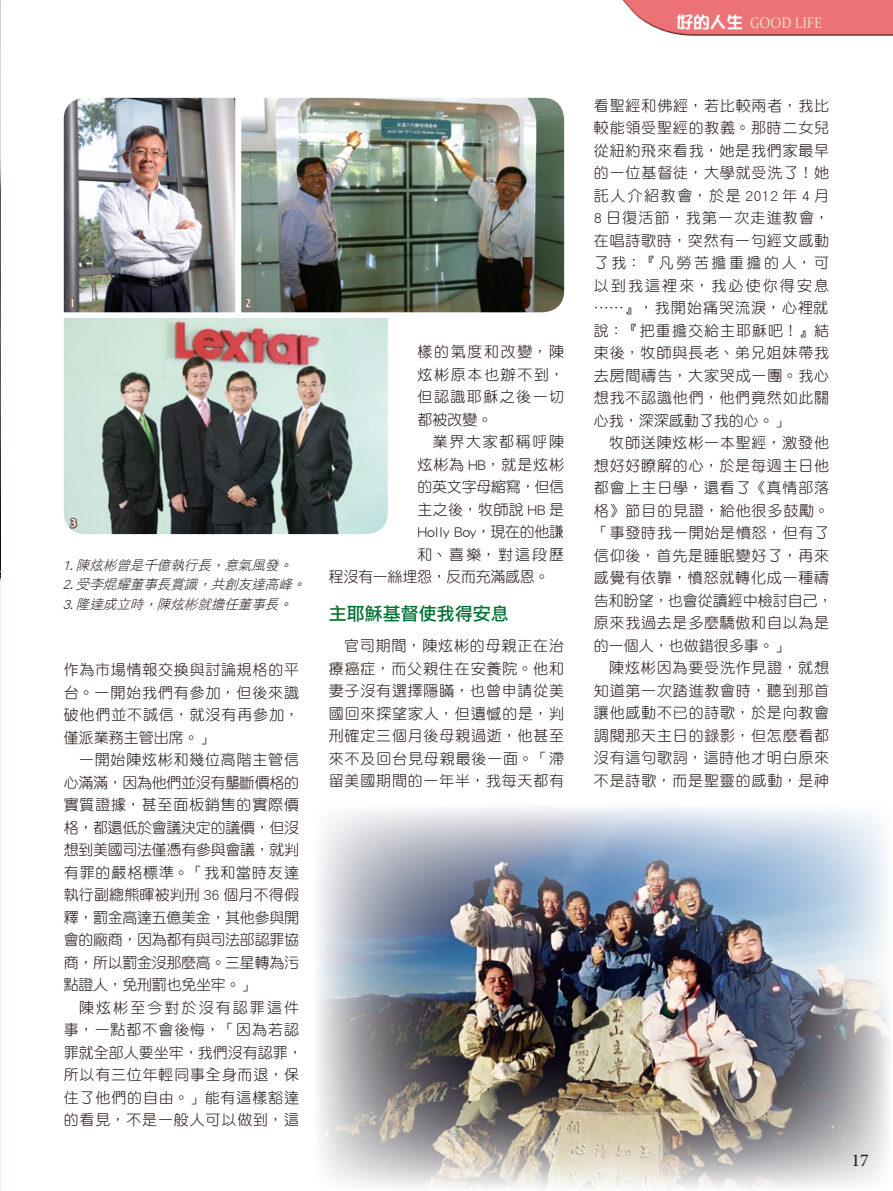
<style>
.page{position:relative;width:893px;height:1191px;background:#fff}
.page>*{position:absolute;margin:0;border:0;box-sizing:border-box;transform-origin:0 0}
.t1{font:18px "DF Li Hei Std W5";color:#007130}
.t2{font:18px "Minion Pro";color:#221815}
.t3{font:15.3px "Constantia";color:#f6d8c9;scale:.88 1}
.t4{font:15px/22.5px "DF Yuan Std W3";letter-spacing:.055em;color:#221815;text-align:justify}
.t5{font:15px "DF Yuan Std W3";letter-spacing:-.02em;color:#221815}
.t6{font:15px "DF Yuan Std W3";letter-spacing:.105em;color:#221815}
.t7{font:italic 13.5px "DF Li Hei Std W3";color:#221815}
.t8{font:12px "Bastard";color:#fff}
.s1{font-family:"DFPOP1 Std W9";font-size:16.5px;color:#fff}
</style>
<div class="page">
<img style="left:0;top:0;width:1px;height:564px">
<hr style="left:0;top:591px;width:1px;height:600px;background:#fceae7">
<img style="left:0;top:564px;width:1px;height:27px">
<div style="left:612px;top:0;width:281px;height:38px;background:#221815;opacity:.75"></div>
<img style="left:64px;top:318px;width:324px;height:216px">
<img style="left:241px;top:98px;width:323px;height:214px">
<img style="left:64px;top:98px;width:171px;height:214px">
<img style="left:318px;top:808px;width:571px;height:380px">
<svg style="left:68px;top:296px;width:8px;height:14px"></svg>
<svg style="left:243px;top:295px;width:11px;height:18px"></svg>
<svg style="left:68px;top:515px;width:12px;height:19px"></svg>
<p class="t8" style="left:70px;top:297px;width:6px">1</p>
<p class="t8" style="left:245px;top:297px;width:7px">2</p>
<p class="t8" style="left:70px;top:517px;width:7px">3</p>
<p class="t7" style="left:62px;top:557px;width:235px">1. 陳炫彬曾是千億執行長，意氣風發。</p>
<p class="t7" style="left:62px;top:577px;width:248px">2. 受李焜耀董事長賞識，共創友達高峰。</p>
<p class="t7" style="left:62px;top:596px;width:235px">3. 隆達成立時，陳炫彬就擔任董事長。</p>
<p class="t4" style="left:64px;top:658px;width:237px">作為市場情報交換與討論規格的平台。一開始我們有參加，但後來識破他們並不誠信，就沒有再參加，僅派業務主管出席。」</p>
<p class="t4" style="left:64px;top:748px;width:237px;text-indent:15px">一開始陳炫彬和幾位高階主管信心滿滿，因為他們並沒有壟斷價格的實質證據，甚至面板銷售的實際價格，都還低於會議決定的議價，但沒想到美國司法僅憑有參與會議，就判有罪的嚴格標準。「我和當時友達執行副總熊暉被判刑 36 個月不得假釋，罰金高達五億美金，其他參與開會的廠商，因為都有與司法部認罪協商，所以罰金沒那麼高。三星轉為污點證人，免刑罰也免坐牢。」</p>
<p class="t4" style="left:64px;top:995px;width:241px;text-align:left;text-indent:15px">陳炫彬至今對於沒有認罪這件事，一點都不會後悔，「因為若認罪就全部人要坐牢，我們沒有認罪，所以有三位年輕同事全身而退，保住了他們的自由。」能有這樣豁達的看見，不是一般人可以做到，這</p>
<p class="t4" style="left:418px;top:340px;width:148px">樣的氣度和改變，陳炫彬原本也辦不到，但認識耶穌之後一切都被改變。</p>
<p class="t6" style="left:433px;top:434px;width:133px">業界大家都稱呼陳</p>
<p class="t4" style="left:418px;top:453px;width:148px">炫彬為 HB，就是炫彬</p>
<p class="t5" style="left:418px;top:479px;width:148px">的英文字母縮寫，但信</p>
<p class="t4" style="left:418px;top:498px;width:148px">主之後，牧師說 HB 是</p>
<p class="t5" style="left:418px;top:524px;width:148px">Holly Boy，現在的他謙</p>
<p class="t4" style="left:418px;top:543px;width:148px">和、喜樂，對這段歷</p>
<p class="t5" style="left:329px;top:569px;width:222px">程沒有一絲埋怨，反而充滿感恩。</p>
<p class="t1" style="left:329px;top:604px;width:181px">主耶穌基督使我得安息</p>
<p class="t4" style="left:329px;top:634px;width:237px;text-indent:15px">官司期間，陳炫彬的母親正在治療癌症，而父親住在安養院。他和妻子沒有選擇隱瞞，也曾申請從美國回來探望家人，但遺憾的是，判刑確定三個月後母親過逝，他甚至來不及回台見母親最後一面。「滯留美國期間的一年半，我每天都有</p>
<p class="t3" style="left:677px;top:12px;width:167px"><span class="s1">好的人生</span> GOOD LIFE</p>
<p class="t4" style="left:594px;top:94px;width:237px">看聖經和佛經，若比較兩者，我比較能領受聖經的教義。那時二女兒從紐約飛來看我，她是我們家最早的一位基督徒，大學就受洗了！她託人介紹教會，於是 2012 年 4 月8 日復活節，我第一次走進教會，在唱詩歌時，突然有一句經文感動了我：『凡勞苦擔重擔的人，可以到我這裡來，我必使你得安息……』，我開始痛哭流淚，心裡就說：『把重擔交給主耶穌吧！』結束後，牧師與長老、弟兄姐妹帶我去房間禱告，大家哭成一團。我心想我不認識他們，他們竟然如此關心我，深深感動了我的心。」</p>
<p class="t4" style="left:594px;top:431px;width:241px;text-align:left;text-indent:15px">牧師送陳炫彬一本聖經，激發他想好好瞭解的心，於是每週主日他都會上主日學，還看了《真情部落格》節目的見證，給他很多鼓勵。「事發時我一開始是憤怒，但有了信仰後，首先是睡眠變好了，再來感覺有依靠，憤怒就轉化成一種禱告和盼望，也會從讀經中檢討自己，原來我過去是多麼驕傲和自以為是的一個人，也做錯很多事。」</p>
<p class="t4" style="left:594px;top:656px;width:237px;text-indent:15px">陳炫彬因為要受洗作見證，就想知道第一次踏進教會時，聽到那首讓他感動不已的詩歌，於是向教會調閱那天主日的錄影，但怎麼看都沒有這句歌詞，這時他才明白原來不是詩歌，而是聖靈的感動，是神</p>
<p class="t2" style="left:851px;top:1147px;width:19px">17</p>
</div>
